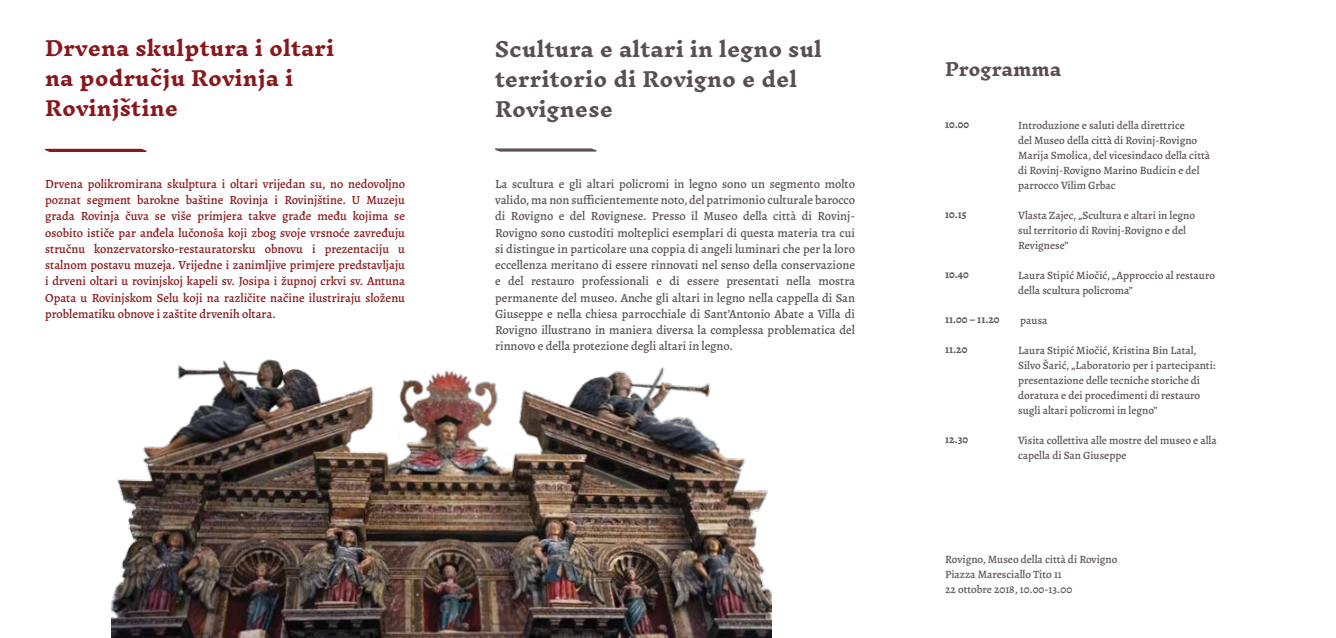
<style>
.page{position:relative;width:1336px;height:638px;background:#fff}
.page>*{position:absolute;margin:0;border:0;box-sizing:border-box;transform-origin:0 0}
.t1{font:700 20px/30px "Inknut Antiqua";letter-spacing:.01em;color:#594f51}
.t2{font:700 20px/30px "Inknut Antiqua";letter-spacing:.01em;color:#89181c}
.t3{font:700 17.5px "Inknut Antiqua";color:#594f51}
.t4{font:500 12.5px/16.2px "Alegreya";color:#5d5355;text-align:justify}
.t5{font:500 12.5px/16.2px "Alegreya";color:#89181c;text-align:justify}
.t6{font:500 11.25px/15px "Alegreya";color:#5d5355}
.t7{font:700 11.25px "Alegreya";color:#5d5355}
</style>
<div class="page">
<svg style="left:45px;top:149px;width:101px;height:3px"></svg>
<svg style="left:495px;top:148px;width:101px;height:4px"></svg>
<img style="left:111px;top:359px;width:661px;height:279px">
<h1 class="t2" style="left:45px;top:34px;width:291px">Drvena skulptura i oltari na području Rovinja i<br>Rovinjštine</h1>
<h1 class="t1" style="left:495px;top:35px;width:328px">Scultura e altari in legno sul territorio di Rovigno e del<br>Rovignese</h1>
<p class="t5" style="left:45px;top:176px;width:361px">Drvena polikromirana skulptura i oltari vrijedan su, no nedovoljno poznat segment barokne baštine Rovinja i Rovinjštine. U Muzeju grada Rovinja čuva se više primjera takve građe među kojima se osobito ističe par anđela lučonoša koji zbog svoje vrsnoće zavređuju stručnu konzervatorsko-restauratorsku obnovu i prezentaciju u stalnom postavu muzeja. Vrijedne i zanimljive primjere predstavljaju i drveni oltari u rovinjskoj kapeli sv. Josipa i župnoj crkvi sv. Antuna Opata u Rovinjskom Selu koji na različite načine ilustriraju složenu problematiku obnove i zaštite drvenih oltara.</p>
<p class="t4" style="left:495px;top:176px;width:361px">La scultura e gli altari policromi in legno sono un segmento molto valido, ma non sufficientemente noto, del patrimonio culturale barocco di Rovigno e del Rovignese. Presso il Museo della città di Rovinj-Rovigno sono custoditi molteplici esemplari di questa materia tra cui si distingue in particolare una coppia di angeli luminari che per la loro eccellenza meritano di essere rinnovati nel senso della conservazione e del restauro professionali e di essere presentati nella mostra permanente del museo. Anche gli altari in legno nella cappella di San Giuseppe e nella chiesa parrocchiale di Sant’Antonio Abate a Villa di Rovigno illustrano in maniera diversa la complessa problematica del rinnovo e della protezione degli altari in legno.</p>
<h2 class="t3" style="left:945px;top:59px;width:118px">Programma</h2>
<p class="t7" style="left:945px;top:117px;width:26px">10.00</p>
<p class="t7" style="left:945px;top:207px;width:23px">10.15</p>
<p class="t7" style="left:945px;top:267px;width:25px">10.40</p>
<p class="t7" style="left:945px;top:312px;width:56px">11.00 – 11.20</p>
<p class="t7" style="left:945px;top:342px;width:24px">11.20</p>
<p class="t7" style="left:945px;top:432px;width:25px">12.30</p>
<p class="t6" style="left:1018px;top:117px;width:193px">Introduzione e saluti della direttrice<br>del Museo della città di Rovinj-Rovigno Marija Smolica, del vicesindaco della città di Rovinj-Rovigno Marino Budicin e del parrocco Vilim Grbac</p>
<p class="t6" style="left:1018px;top:207px;width:178px">Vlasta Zajec, „Scultura e altari in legno sul territorio di Rovinj-Rovigno e del<br>Revignese”</p>
<p class="t6" style="left:1018px;top:267px;width:198px">Laura Stipić Miočić, „Approccio al restauro della scultura policroma”</p>
<p class="t6" style="left:1020px;top:312px;width:29px">pausa</p>
<p class="t6" style="left:1018px;top:342px;width:199px">Laura Stipić Miočić, Kristina Bin Latal, Silvo Šarić, „Laboratorio per i partecipanti: presentazione delle tecniche storiche di doratura e dei procedimenti di restauro sugli altari policromi in legno”</p>
<p class="t6" style="left:1018px;top:432px;width:200px">Visita collettiva alle mostre del museo e alla capella di San Giuseppe</p>
<p class="t6" style="left:945px;top:552px;width:174px">Rovigno, Museo della città di Rovigno<br>Piazza Maresciallo Tito 11<br>22 ottobre 2018, 10.00-13.00</p>
</div>
